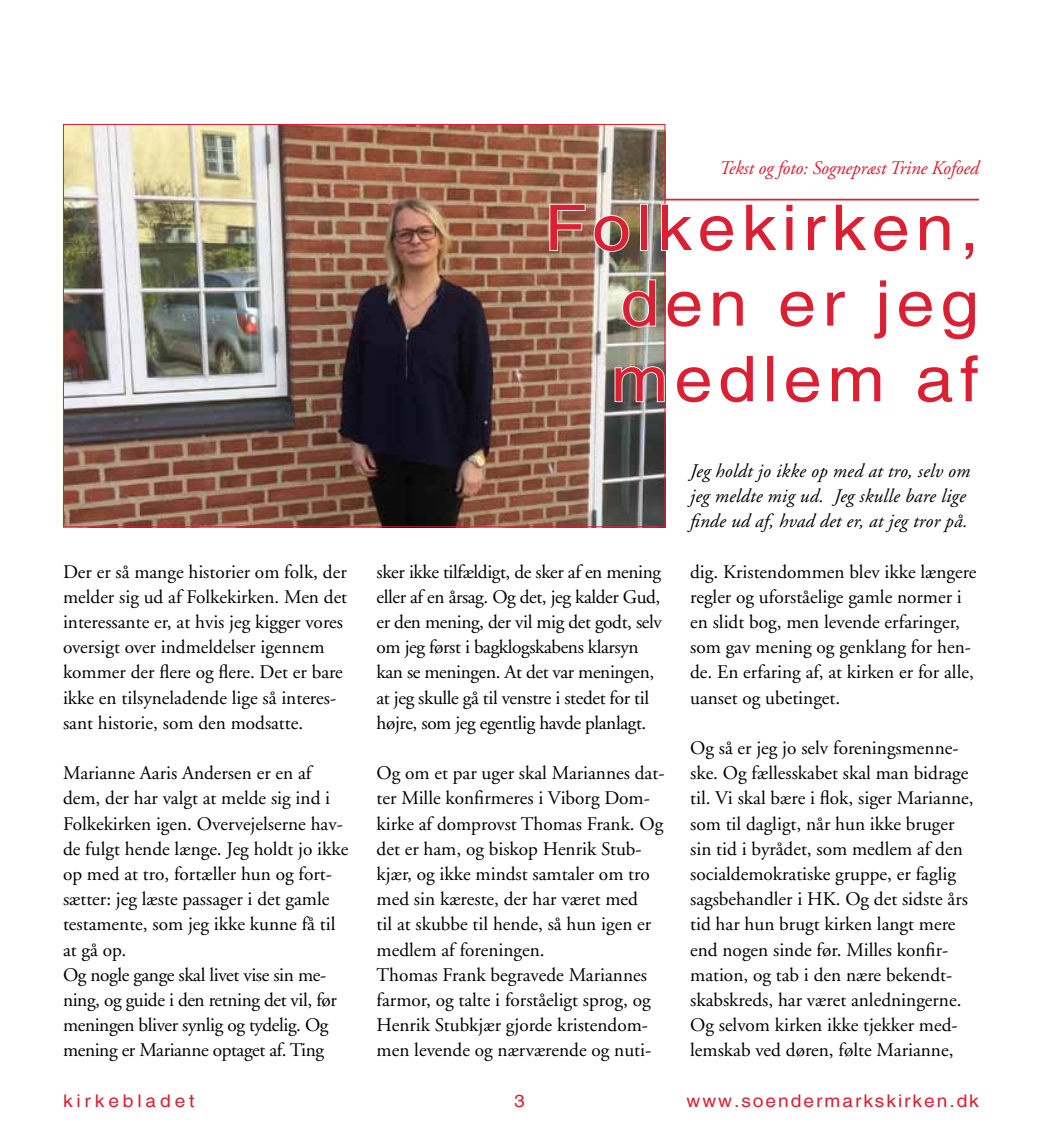
<style>
.page{position:relative;width:1042px;height:1141px;background:#fff}
.page>*{position:absolute;margin:0;border:0;box-sizing:border-box;transform-origin:0 0}
.t1{font:63px/75.6px "Helvetica";letter-spacing:.08em;color:#da2032;text-align:justify;scale:1.1 1}
.t2{font:19.25px/25.2px "Adobe Garamond";color:#000}
.t3{font:19.25px/25.2px "Adobe Garamond";letter-spacing:-.02em;color:#000}
.t4{font:italic 19.25px/25.2px "Adobe Garamond";letter-spacing:.01em;color:#000}
.t5{font:italic 19.25px "Adobe Garamond";letter-spacing:-.01em;color:#da2032}
.t6{font:17.5px "Helvetica";letter-spacing:.1em;color:#da2032;scale:1.1 1}
.t7{font:17.5px "Helvetica";letter-spacing:.2em;color:#da2032;scale:1.1 1}
</style>
<div class="page">
<hr style="left:63px;top:199px;width:916px;height:1px;background:#da2032">
<img style="left:65px;top:126px;width:598px;height:399px">
<svg style="left:548px;top:203px;width:38px;height:49px;background:#ae8774"></svg>
<svg style="left:593px;top:214px;width:37px;height:39px"></svg>
<div style="left:640px;top:204px;width:8px;height:47px;border:2px solid #fff"></div>
<svg style="left:660px;top:203px;width:6px;height:50px"></svg>
<svg style="left:621px;top:279px;width:36px;height:49px"></svg>
<svg style="left:614px;top:365px;width:51px;height:38px;background:#8a8886"></svg>
<p class="t5" style="left:719px;top:158px;width:261px">Tekst og foto: Sognepræst Trine Kofoed</p>
<h1 class="t1" style="left:611px;top:191px;width:336px;text-indent:-67px">Folkekirken, den er jeg medlem af</h1>
<p class="t2" style="left:63px;top:559px;width:286px">Der er så mange historier om folk, der melder sig ud af Folkekirken. Men det interessante er, at hvis jeg kigger vores oversigt over indmeldelser igennem kommer der flere og flere. Det er bare ikke en tilsyneladende lige så interes&shy;sant historie, som den modsatte.</p>
<p class="t2" style="left:63px;top:761px;width:287px">Marianne Aaris Andersen er en af dem, der har valgt at melde sig ind i Folkekirken igen. Overvejelserne hav&shy;de fulgt hende længe. Jeg holdt jo ikke op med at tro, fortæller hun og fort&shy;sætter: jeg læste passager i det gamle testamente, som jeg ikke kunne få til at gå op.<br>Og nogle gange skal livet vise sin me&shy;ning, og guide i den retning det vil, før meningen bliver synlig og tydelig. Og mening er Marianne optaget af. Ting</p>
<p class="t3" style="left:377px;top:559px;width:287px">sker ikke tilfældigt, de sker af en mening eller af en årsag. Og det, jeg kalder Gud, er den mening, der vil mig det godt, selv om jeg først i bagklogskabens klarsyn kan se meningen. At det var meningen, at jeg skulle gå til venstre i stedet for til højre, som jeg egentlig havde planlagt.</p>
<p class="t2" style="left:377px;top:761px;width:289px">Og om et par uger skal Mariannes dat&shy;ter Mille konfirmeres i Viborg Dom&shy;kirke af domprovst Thomas Frank. Og det er ham, og biskop Henrik Stub&shy;kjær, og ikke mindst samtaler om tro med sin kæreste, der har været med<br>til at skubbe til hende, så hun igen er medlem af foreningen.<br>Thomas Frank begravede Mariannes farmor, og talte i forståeligt sprog, og Henrik Stubkjær gjorde kristendom&shy;men levende og nærværende og nuti-</p>
<p class="t4" style="left:690px;top:459px;width:282px">Jeg holdt jo ikke op med at tro, selv om jeg meldte mig ud. Jeg skulle bare lige finde ud af, hvad det er, at jeg tror på.</p>
<p class="t2" style="left:690px;top:559px;width:288px">dig. Kristendommen blev ikke længere regler og uforståelige gamle normer i en slidt bog, men levende erfaringer, som gav mening og genklang for hen&shy;de. En erfaring af, at kirken er for alle, uanset og ubetinget.</p>
<p class="t2" style="left:690px;top:736px;width:285px">Og så er jeg jo selv foreningsmenne&shy;ske. Og fællesskabet skal man bidrage til. Vi skal bære i flok, siger Marianne, som til dagligt, når hun ikke bruger sin tid i byrådet, som medlem af den socialdemokratiske gruppe, er faglig sagsbehandler i HK. Og det sidste års tid har hun brugt kirken langt mere end nogen sinde før. Milles konfir&shy;mation, og tab i den nære bekendt&shy;skabskreds, har været anledningerne.<br>Og selvom kirken ikke tjekker med&shy;lemskab ved døren, følte Marianne,</p>
<p class="t7" style="left:63px;top:1090px;width:121px">kirkebladet</p>
<p class="t6" style="left:514px;top:1090px;width:11px">3</p>
<p class="t6" style="left:686px;top:1090px;width:267px">www.soendermarkskirken.dk</p>
</div>
